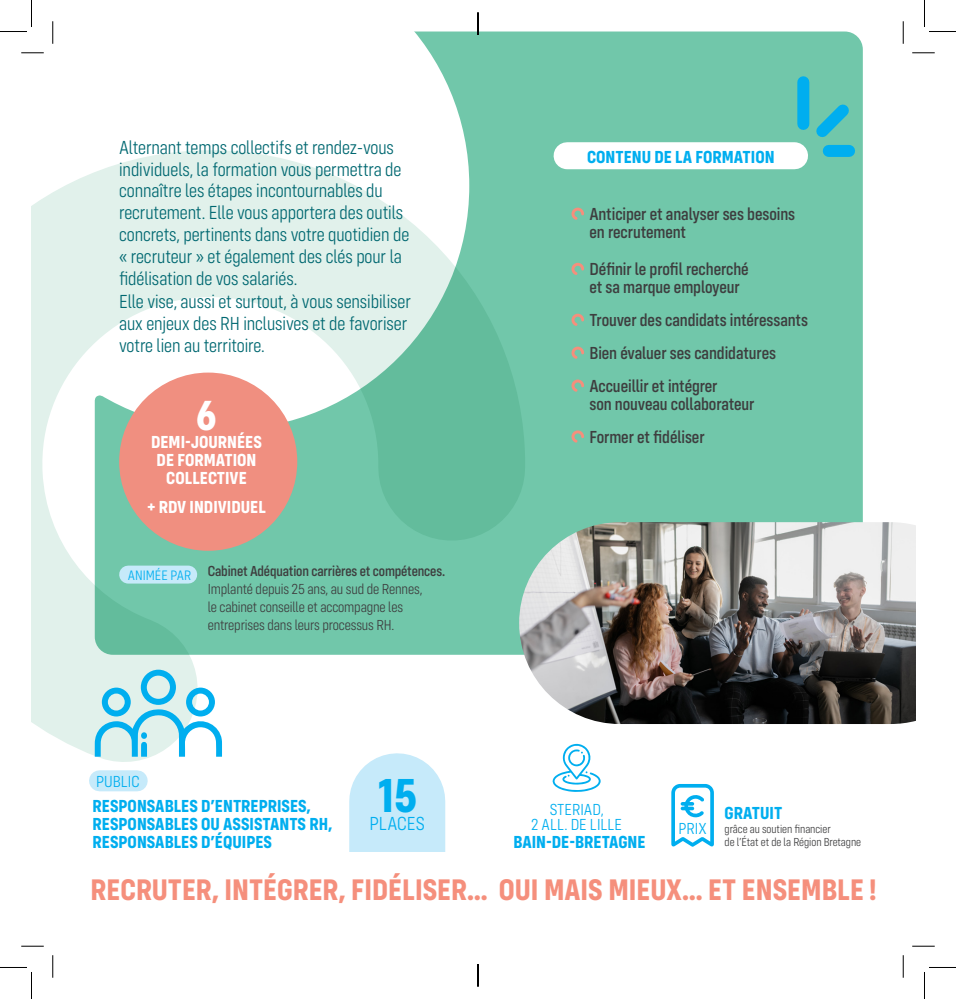
<style>
.page{position:relative;width:956px;height:999px;background:#fff}
.page>*{position:absolute;margin:0;border:0;box-sizing:border-box;transform-origin:0 0}
.t1{font:700 49.35px "Config Condensed";color:#00aeef}
.t2{font:700 43.5px "Config Condensed";color:#fff}
.t3{font:700 30.75px "Config Condensed";color:#f58f7c}
.t4{font:300 19.5px/21.8px "Config Condensed";letter-spacing:-.005em;color:#006871}
.t5{font:300 19.5px "Config Condensed";color:#00aeef}
.t6{font:500 18px/18px "Config Condensed";letter-spacing:-.005em;color:#3e3e3f}
.t7{font:700 18px/18px "Config Condensed";color:#00aeef}
.t8{font:700 18px "Config Condensed";color:#fff}
.t9{font:300 16.5px "Config Condensed";color:#00aeef}
.t10{font:300 15px/18px "Config Condensed";letter-spacing:-.01em;color:#3e3e3f}
.t11{font:300 14.1px "Config Condensed";color:#00aeef}
.t12{font:300 12px/13.5px "Config Condensed";letter-spacing:-.005em;color:#3e3e3f}
.s1{font-weight:500}
</style>
<div class="page">
<div style="left:95px;top:32px;width:768px;height:622px;background:#71c7aa;border-radius:18px"></div>
<div style="left:95px;top:32px;width:369px;height:101px;background:#fff"></div>
<div style="left:349px;top:801px;width:96px;height:69px;background:#c6eafa"></div>
<svg style="left:32px;top:133px;width:493px;height:641px"></svg>
<div style="left:119px;top:372px;width:178px;height:178px;background:#f08f80;border-radius:50%"></div>
<svg style="left:671px;top:784px;width:43px;height:62px"></svg>
<svg style="left:552px;top:743px;width:49px;height:49px"></svg>
<div style="left:329px;top:852px;width:140px;height:86px;background:#fff"></div>
<div style="left:128px;top:565px;width:60px;height:18px;background:#c6eafa"></div>
<img style="left:519px;top:522px;width:397px;height:202px">
<div style="left:567px;top:142px;width:228px;height:27px;background:#fff"></div>
<div style="left:797px;top:82px;width:12px;height:42px;background:#00aeef"></div>
<svg style="left:805px;top:94px;width:49px;height:54px"></svg>
<div style="left:829px;top:145px;width:20px;height:12px;background:#00aeef"></div>
<svg style="left:570px;top:207px;width:16px;height:341px"></svg>
<div style="left:100px;top:770px;width:37px;height:21px;background:#c6eafa"></div>
<svg style="left:95px;top:669px;width:127px;height:87px"></svg>
<div style="left:141px;top:732px;width:6px;height:7px;background:#00aeef;border-radius:50%"></div>
<svg style="left:21px;top:53px;width:23px;height:1px"></svg>
<svg style="left:912px;top:53px;width:23px;height:1px"></svg>
<svg style="left:21px;top:945px;width:23px;height:1px"></svg>
<svg style="left:912px;top:945px;width:23px;height:1px"></svg>
<svg style="left:53px;top:21px;width:1px;height:23px"></svg>
<svg style="left:53px;top:955px;width:1px;height:22px"></svg>
<svg style="left:903px;top:21px;width:1px;height:23px"></svg>
<svg style="left:903px;top:955px;width:1px;height:22px"></svg>
<svg style="left:0;top:0;width:32px;height:32px"></svg>
<svg style="left:0;top:967px;width:32px;height:31px"></svg>
<svg style="left:924px;top:0;width:32px;height:32px"></svg>
<svg style="left:924px;top:967px;width:32px;height:31px"></svg>
<svg style="left:477px;top:12px;width:2px;height:23px"></svg>
<svg style="left:477px;top:964px;width:2px;height:22px"></svg>
<p class="t4" style="left:119px;top:137px;width:292px">Alternant temps collectifs et rendez-vous individuels, la formation vous permettra de connaître les étapes incontournables du recrutement. Elle vous apportera des outils concrets, pertinents dans votre quotidien de « recruteur » et également des clés pour la fidélisation de vos salariés.</p>
<p class="t4" style="left:119px;top:291px;width:293px">Elle vise, aussi et surtout, à vous sensibiliser aux enjeux des RH inclusives et de favoriser votre lien au territoire.</p>
<p class="t2" style="left:196px;top:390px;width:22px">6</p>
<p class="t8" style="left:151px;top:431px;width:112px">DEMI-JOURNÉES</p>
<p class="t8" style="left:157px;top:449px;width:101px">DE FORMATION</p>
<p class="t8" style="left:166px;top:467px;width:82px">COLLECTIVE</p>
<p class="t8" style="left:147px;top:496px;width:120px">+ RDV INDIVIDUEL</p>
<p class="t11" style="left:128px;top:567px;width:65px">ANIMÉE PAR</p>
<p class="t10" style="left:208px;top:562px;width:239px"><span class="s1">Cabinet Adéquation carrières et compétences.<br></span>Implanté depuis 25 ans, au sud de Rennes,<br>le cabinet conseille et accompagne les entreprises dans leurs processus RH.</p>
<p class="t9" style="left:96px;top:772px;width:45px">PUBLIC</p>
<p class="t7" style="left:93px;top:797px;width:241px">RESPONSABLES D’ENTREPRISES,<br>RESPONSABLES OU ASSISTANTS RH,<br>RESPONSABLES D’ÉQUIPES</p>
<p class="t1" style="left:378px;top:767px;width:41px">15</p>
<p class="t5" style="left:369px;top:813px;width:57px">PLACES</p>
<p class="t7" style="left:587px;top:147px;width:189px">CONTENU DE LA FORMATION</p>
<p class="t6" style="left:590px;top:205px;width:207px">Anticiper et analyser ses besoins en recrutement</p>
<p class="t6" style="left:590px;top:260px;width:161px">Définir le profil recherché et sa marque employeur</p>
<p class="t6" style="left:590px;top:311px;width:220px">Trouver des candidats intéressants</p>
<p class="t6" style="left:590px;top:344px;width:188px">Bien évaluer ses candidatures</p>
<p class="t6" style="left:590px;top:377px;width:167px">Accueillir et intégrer<br>son nouveau collaborateur</p>
<p class="t6" style="left:590px;top:427px;width:117px">Former et fidéliser</p>
<p class="t9" style="left:550px;top:800px;width:55px">STERIAD,</p>
<p class="t9" style="left:531px;top:815px;width:92px">2 ALL. DE LILLE</p>
<p class="t7" style="left:513px;top:832px;width:134px">BAIN-DE-BRETAGNE</p>
<p class="t9" style="left:679px;top:818px;width:30px">PRIX</p>
<p class="t7" style="left:725px;top:803px;width:59px">GRATUIT</p>
<p class="t12" style="left:725px;top:821px;width:138px">grâce au soutien financier<br>de l’État et de la Région Bretagne</p>
<p class="t3" style="left:91px;top:872px;width:787px">RECRUTER, INTÉGRER, FIDÉLISER… OUI MAIS MIEUX… ET ENSEMBLE !</p>
</div>
